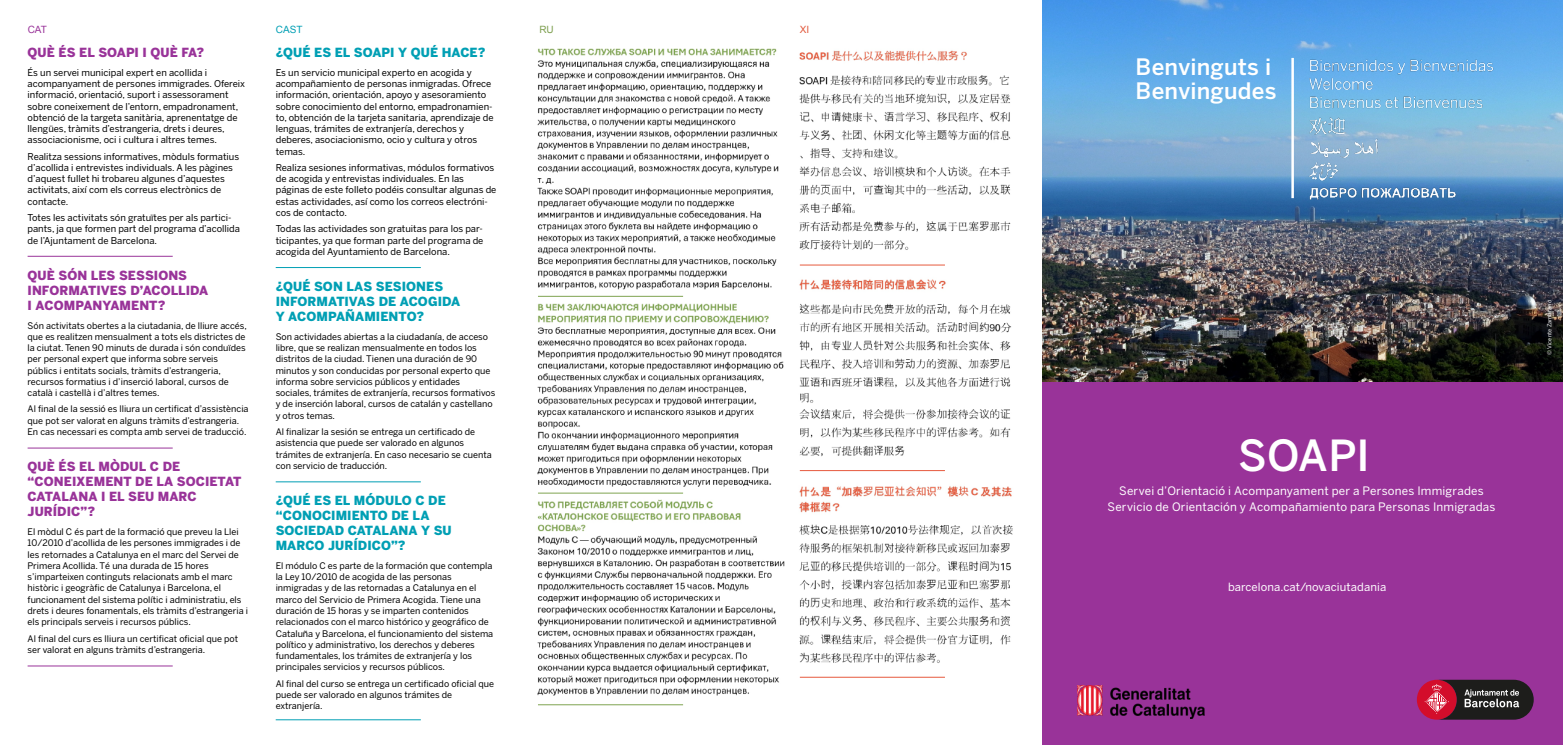
<style>
.page{position:relative;width:1563px;height:745px;background:#fff}
.page>*{position:absolute;margin:0;border:0;box-sizing:border-box;transform-origin:0 0}
.t1{font:500 42.5px "Benton Sans";color:#fff}
.t2{font:500 22.5px/23.8px "Benton Sans";letter-spacing:.01em;color:#fff}
.t3{font:900 12.5px/15px "Benton Sans";letter-spacing:.005em;color:#009fb4}
.t4{font:900 12.5px/15px "Benton Sans";letter-spacing:.005em;color:#939}
.t5{font:11.62px/16px "Benton Sans";letter-spacing:.015em;color:#fff;text-align:center}
.t6{font:11.25px "Benton Sans";letter-spacing:.01em;color:#fff}
.t7{font:10px "Arial";color:#009fb4}
.t8{font:10px "Arial";color:#939}
.t9{font:10px "Arial";color:#7fa051}
.t10{font:10px "Arial";color:#e25a3e}
.t11{font:9.38px/11.2px "Benton Sans";color:#000}
.t12{font:9px/11.2px "Benton Sans";color:#000}
.t13{font:5.62px "Benton Sans";letter-spacing:.01em;color:#fff}
</style>
<div class="page">
<div style="left:1043px;top:366px;width:520px;height:378px;background:#939"></div>
<img style="left:1043px;top:0;width:520px;height:381px">
<img style="left:1077px;top:685px;width:127px;height:32px">
<div style="left:1417px;top:679px;width:39px;height:40px;background:#d30d2b;border-radius:50%"></div>
<svg style="left:1424px;top:679px;width:109px;height:40px"></svg>
<hr style="left:1291px;top:58px;width:3px;height:140px;background:#fff">
<img style="left:1305px;top:55px;width:188px;height:145px">
<img style="left:537px;top:48px;width:476px;height:658px">
<hr style="left:538px;top:296px;width:145px;height:1px;background:#7fa451">
<hr style="left:538px;top:492px;width:145px;height:1px;background:#7fa451">
<hr style="left:800px;top:265px;width:145px;height:1px;background:#e65a3e">
<hr style="left:800px;top:470px;width:145px;height:1px;background:#e65a3e">
<hr style="left:538px;top:704px;width:145px;height:1px;background:#7fa451">
<hr style="left:800px;top:676px;width:145px;height:1px;background:#e65a3e">
<hr style="left:28px;top:256px;width:145px;height:1px;background:#939">
<hr style="left:28px;top:447px;width:145px;height:1px;background:#939">
<hr style="left:276px;top:267px;width:145px;height:1px;background:#009fb4">
<hr style="left:276px;top:481px;width:145px;height:1px;background:#009fb4">
<hr style="left:28px;top:665px;width:145px;height:1px;background:#939">
<hr style="left:276px;top:719px;width:145px;height:1px;background:#009fb4">
<p class="t8" style="left:28px;top:23px;width:21px">CAT</p>
<h3 class="t4" style="left:28px;top:45px;width:178px">QUÈ ÉS EL SOAPI I QUÈ FA?</h3>
<p class="t11" style="left:28px;top:67px;width:219px">És un servei municipal expert en acollida i acompanyament de persones immigrades. Ofereix informació, orientació, suport i assessorament sobre coneixement de l’entorn, empadronament, obtenció de la targeta sanitària, aprenentatge de llengües, tràmits d’estrangeria, drets i deures, associacionisme, oci i cultura i altres temes.</p>
<p class="t11" style="left:28px;top:150px;width:213px">Realitza sessions informatives, mòduls formatius d’acollida i entrevistes individuals. A les pàgines d’aquest fullet hi trobareu algunes d’aquestes activitats, així com els correus electrònics de contacte.</p>
<p class="t11" style="left:28px;top:212px;width:214px">Totes les activitats són gratuïtes per als partici&shy;pants, ja que formen part del programa d’acollida de l’Ajuntament de Barcelona.</p>
<h3 class="t4" style="left:28px;top:267px;width:182px">QUÈ SÓN LES SESSIONS<br>INFORMATIVES D’ACOLLIDA<br>I ACOMPANYAMENT?</h3>
<p class="t12" style="left:28px;top:319px;width:221px">Són activitats obertes a la ciutadania, de lliure accés, que es realitzen mensualment a tots els districtes de la ciutat. Tenen 90 minuts de durada i són conduïdes per personal expert que informa sobre serveis públics i entitats socials, tràmits d’estrangeria, recursos formatius i d’inserció laboral, cursos de català i castellà i d’altres temes.</p>
<p class="t12" style="left:28px;top:403px;width:222px">Al final de la sessió es lliura un certificat d’assistència que pot ser valorat en alguns tràmits d’estrangeria.<br>En cas necessari es compta amb servei de traducció.</p>
<h3 class="t4" style="left:28px;top:458px;width:215px">QUÈ ÉS EL MÒDUL C DE “CONEIXEMENT DE LA SOCIETAT<br>CATALANA I EL SEU MARC<br>JURÍDIC”?</h3>
<p class="t12" style="left:28px;top:525px;width:222px">El mòdul C és part de la formació que preveu la Llei 10/2010 d’acollida de les persones immigrades i de les retornades a Catalunya en el marc del Servei de Primera Acollida. Té una durada de 15 hores s’imparteixen continguts relacionats amb el marc històric i geogràfic de Catalunya i Barcelona, el funcionament del sistema polític i administratiu, els drets i deures fonamentals, els tràmits d’estrangeria i els principals serveis i recursos públics.</p>
<p class="t12" style="left:28px;top:632px;width:212px">Al final del curs es lliura un certificat oficial que pot ser valorat en alguns tràmits d’estrangeria.</p>
<p class="t7" style="left:276px;top:23px;width:28px">CAST</p>
<h3 class="t3" style="left:276px;top:45px;width:211px">¿QUÉ ES EL SOAPI Y QUÉ HACE?</h3>
<p class="t11" style="left:276px;top:67px;width:220px">Es un servicio municipal experto en acogida y acompañamiento de personas inmigradas. Ofrece información, orientación, apoyo y asesoramiento sobre conocimiento del entorno, empadronamien&shy;to, obtención de la tarjeta sanitaria, aprendizaje de lenguas, trámites de extranjería, derechos y deberes, asociacionismo, ocio y cultura y otros temas.</p>
<p class="t11" style="left:276px;top:162px;width:222px">Realiza sesiones informativas, módulos formativos de acogida y entrevistas individuales. En las páginas de este folleto podéis consultar algunas de estas actividades, así como los correos electróni&shy;cos de contacto.</p>
<p class="t11" style="left:276px;top:223px;width:209px;text-align:justify">Todas las actividades son gratuitas para los par&shy;ticipantes, ya que forman parte del programa de acogida del Ayuntamiento de Barcelona.</p>
<h3 class="t3" style="left:276px;top:278px;width:186px">¿QUÉ SON LAS SESIONES<br>INFORMATIVAS DE ACOGIDA<br>Y ACOMPAÑAMIENTO?</h3>
<p class="t12" style="left:276px;top:330px;width:221px">Son actividades abiertas a la ciudadanía, de acceso libre, que se realizan mensualmente en todos los distritos de la ciudad. Tienen una duración de 90 minutos y son conducidas por personal experto que informa sobre servicios públicos y entidades sociales, trámites de extranjería, recursos formativos y de inserción laboral, cursos de catalán y castellano y otros temas.</p>
<p class="t12" style="left:276px;top:425px;width:218px">Al finalizar la sesión se entrega un certificado de asistencia que puede ser valorado en algunos trámites de extranjería. En caso necesario se cuenta con servicio de traducción.</p>
<h3 class="t3" style="left:276px;top:492px;width:177px">¿QUÉ ES EL MÓDULO C DE “CONOCIMIENTO DE LA<br>SOCIEDAD CATALANA Y SU<br>MARCO JURÍDICO”?</h3>
<p class="t12" style="left:276px;top:559px;width:219px">El módulo C es parte de la formación que contempla la Ley 10/2010 de acogida de las personas inmigradas y de las retornadas a Catalunya en el marco del Servicio de Primera Acogida. Tiene una duración de 15 horas y se imparten contenidos relacionados con el marco histórico y geográfico de Cataluña y Barcelona, el funcionamiento del sistema político y administrativo, los derechos y deberes fundamentales, los trámites de extranjería y los principales servicios y recursos públicos.</p>
<p class="t12" style="left:276px;top:677px;width:220px">Al final del curso se entrega un certificado oficial que puede ser valorado en algunos trámites de extranjería.</p>
<p class="t9" style="left:539px;top:23px;width:16px">RU</p>
<p class="t10" style="left:800px;top:23px;width:11px">XI</p>
<h2 class="t2" style="left:1135px;top:54px;width:142px">Benvinguts i<br>Benvingudes</h2>
<h1 class="t1" style="left:1238px;top:429px;width:133px">SOAPI</h1>
<p class="t5" style="left:1107px;top:482px;width:389px">Servei d’Orientació i Acompanyament per a Persones Immigrades<br>Servicio de Orientación y Acompañamiento para Personas Inmigradas</p>
<p class="t6" style="left:1228px;top:579px;width:160px">barcelona.cat/novaciutadania</p>
<p class="t13" style="left:1546px;top:354px;width:56px;rotate:-90deg">© Vicente Zambrano</p>
</div>
